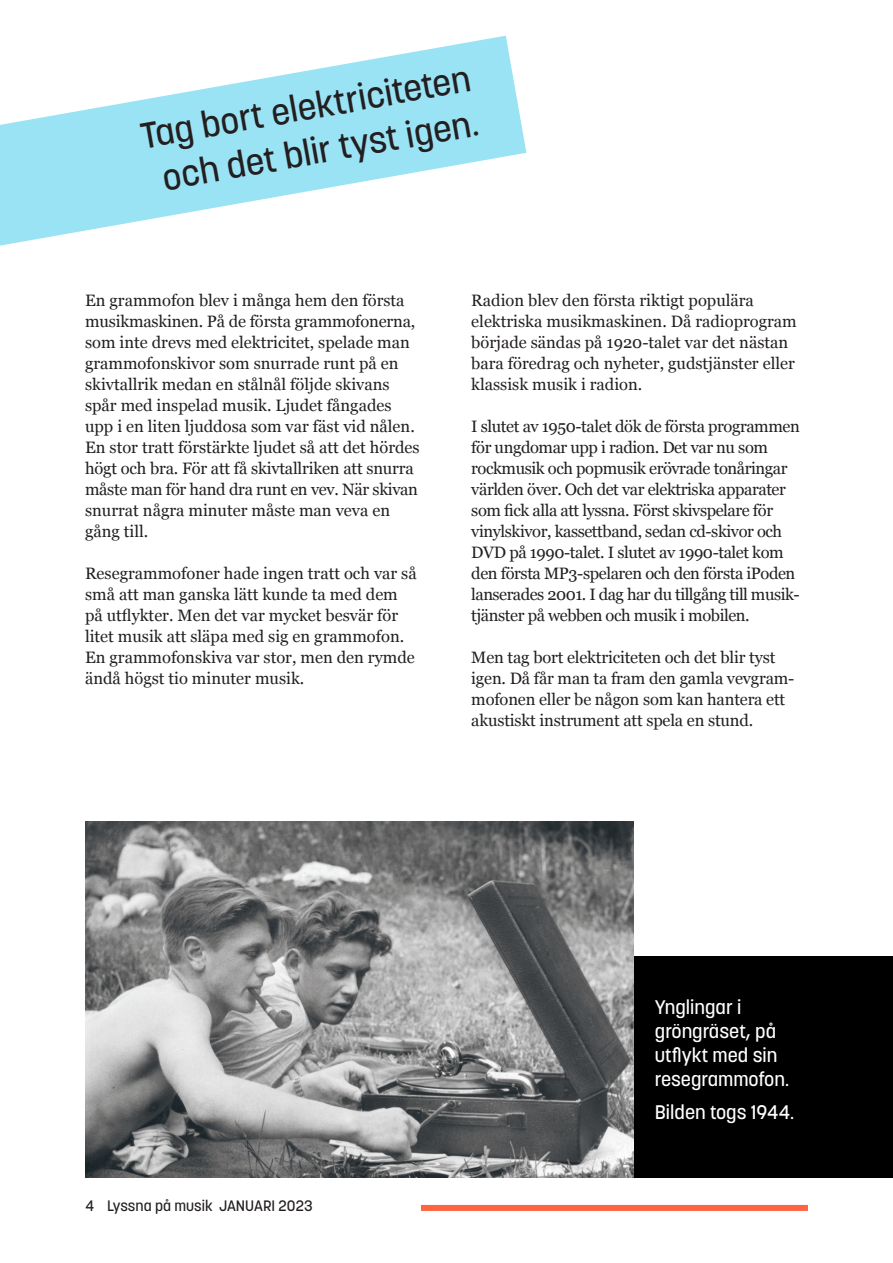
<style>
.page{position:relative;width:893px;height:1263px;background:#fff}
.page>*{position:absolute;margin:0;border:0;box-sizing:border-box;transform-origin:0 0}
.slogans_svart_text_r{font:500 36px "Korolev Li U";color:#231f20}
.Bildrutetext_vit{font:500 19.5px/24px "Korolev Li U";color:#fff}
.t1{font:16.5px/21px "Georgia";color:#231f20}
.t2{font:16.5px/21px "Georgia";letter-spacing:-.025em;color:#231f20}
.t3{font:500 15px "Korolev Li U";color:#231f20}
</style>
<div class="page">
<div style="left:421px;top:1205px;width:387px;height:6px;background:#ff6442"></div>
<svg style="left:0;top:36px;width:526px;height:210px;fill:#9ae3f5"></svg>
<div style="left:634px;top:957px;width:259px;height:221px;background:#000"></div>
<img style="left:85px;top:821px;width:549px;height:357px">
<p class="slogans_svart_text_r" style="left:137px;top:112px;width:336px;rotate:-10deg">Tag bort elektriciteten</p>
<p class="slogans_svart_text_r" style="left:158px;top:154px;width:322px;rotate:-10deg">och det blir tyst igen.</p>
<p class="t1" style="left:85px;top:289px;width:336px">En grammofon blev i många hem den första musikmaskinen. På de första grammofonerna, som inte drevs med elektricitet, spelade man grammofonskivor som snurrade runt på en skivtallrik medan en stålnål följde skivans spår med inspelad musik. Ljudet fångades upp i en liten ljuddosa som var fäst vid nålen.<br>En stor tratt förstärkte ljudet så att det hördes högt och bra. För att få skivtallriken att snurra måste man för hand dra runt en vev. När skivan snurrat några minuter måste man veva en gång till.</p>
<p class="t1" style="left:85px;top:562px;width:333px">Resegrammofoner hade ingen tratt och var så små att man ganska lätt kunde ta med dem på utflykter. Men det var mycket besvär för litet musik att släpa med sig en grammofon.<br>En grammofonskiva var stor, men den rymde ändå högst tio minuter musik.</p>
<p class="t1" style="left:471px;top:289px;width:327px">Radion blev den första riktigt populära elektriska musikmaskinen. Då radioprogram började sändas på 1920-talet var det nästan bara föredrag och nyheter, gudstjänster eller klassisk musik i radion.</p>
<p class="t2" style="left:471px;top:415px;width:330px">I slutet av 1950-talet dök de första programmen för ungdomar upp i radion. Det var nu som rockmusik och popmusik erövrade tonåringar världen över. Och det var elektriska apparater som fick alla att lyssna. Först skivspelare för vinylskivor, kassettband, sedan cd-skivor och DVD på 1990-talet. I slutet av 1990-talet kom den första MP3-spelaren och den första iPoden lanserades 2001. I dag har du tillgång till musik&shy;tjänster på webben och musik i mobilen.</p>
<p class="t1" style="left:471px;top:646px;width:325px">Men tag bort elektriciteten och det blir tyst igen. Då får man ta fram den gamla vevgram&shy;mofonen eller be någon som kan hantera ett akustiskt instrument att spela en stund.</p>
<p class="t3" style="left:85px;top:1196px;width:229px">4 Lyssna på musik JANUARI 2023</p>
<p class="Bildrutetext_vit" style="left:655px;top:995px;width:136px">Ynglingar i gröngräset, på utflykt med sin resegrammofon.</p>
<p class="Bildrutetext_vit" style="left:655px;top:1099px;width:141px">Bilden togs 1944.</p>
</div>
